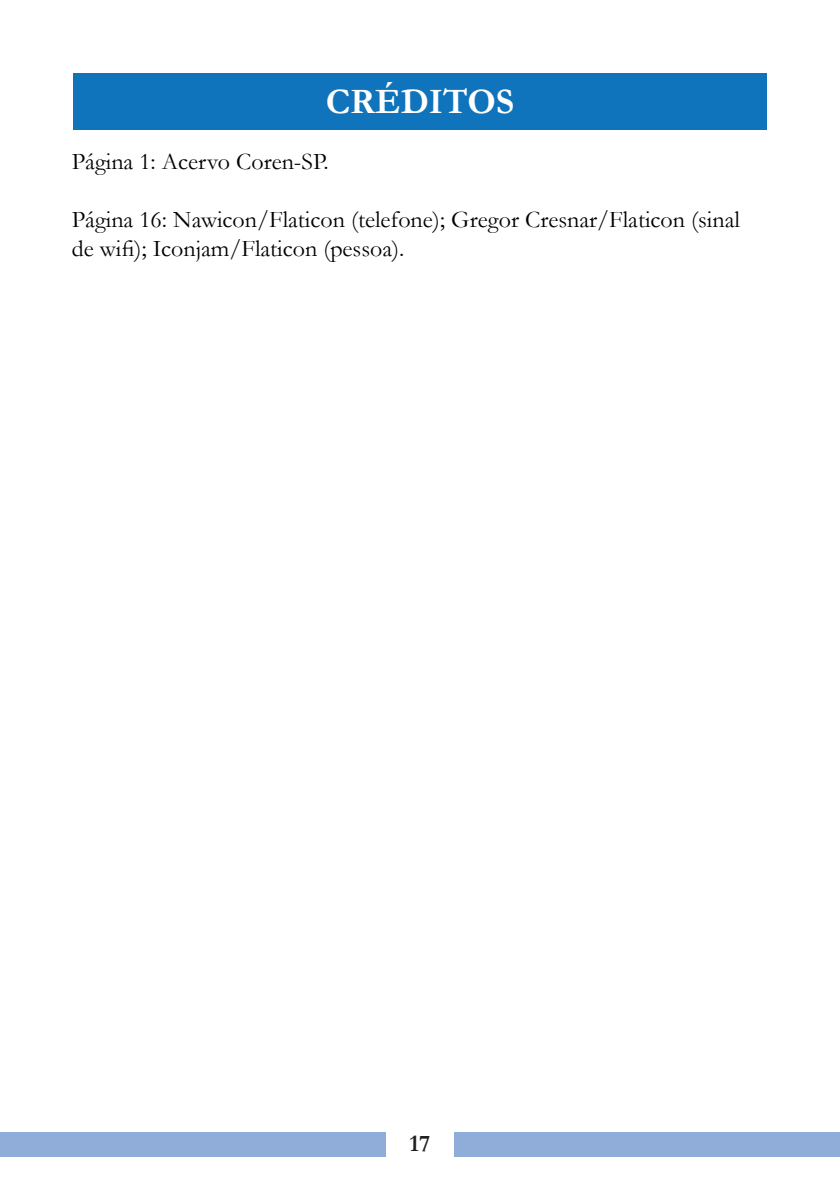
<style>
.page{position:relative;width:840px;height:1191px;background:#fff}
.page>*{position:absolute;margin:0;border:0;box-sizing:border-box;transform-origin:0 0}
.t1{font:700 36px "Garamond";color:#fff}
.t2{font:24px/28.8px "Garamond";color:#000}
.t3{font:700 24px "Garamond";color:#231f20}
</style>
<div class="page">
<div style="left:0;top:1132px;width:839px;height:25px;background:#90acd8"></div>
<div style="left:386px;top:1119px;width:67px;height:49px;background:#fff"></div>
<div style="left:73px;top:73px;width:693px;height:57px;background:#1074bc"></div>
<p class="t1" style="left:325px;top:77px;width:190px">CRÉDITOS</p>
<p class="t2" style="left:72px;top:147px;width:258px">Página 1: Acervo Coren-SP.</p>
<p class="t2" style="left:72px;top:204px;width:669px">Página 16: Nawicon/Flaticon (telefone); Gregor Cresnar/Flaticon (sinal de wifi); Iconjam/Flaticon (pessoa).</p>
<p class="t3" style="left:409px;top:1127px;width:22px">17</p>
</div>
